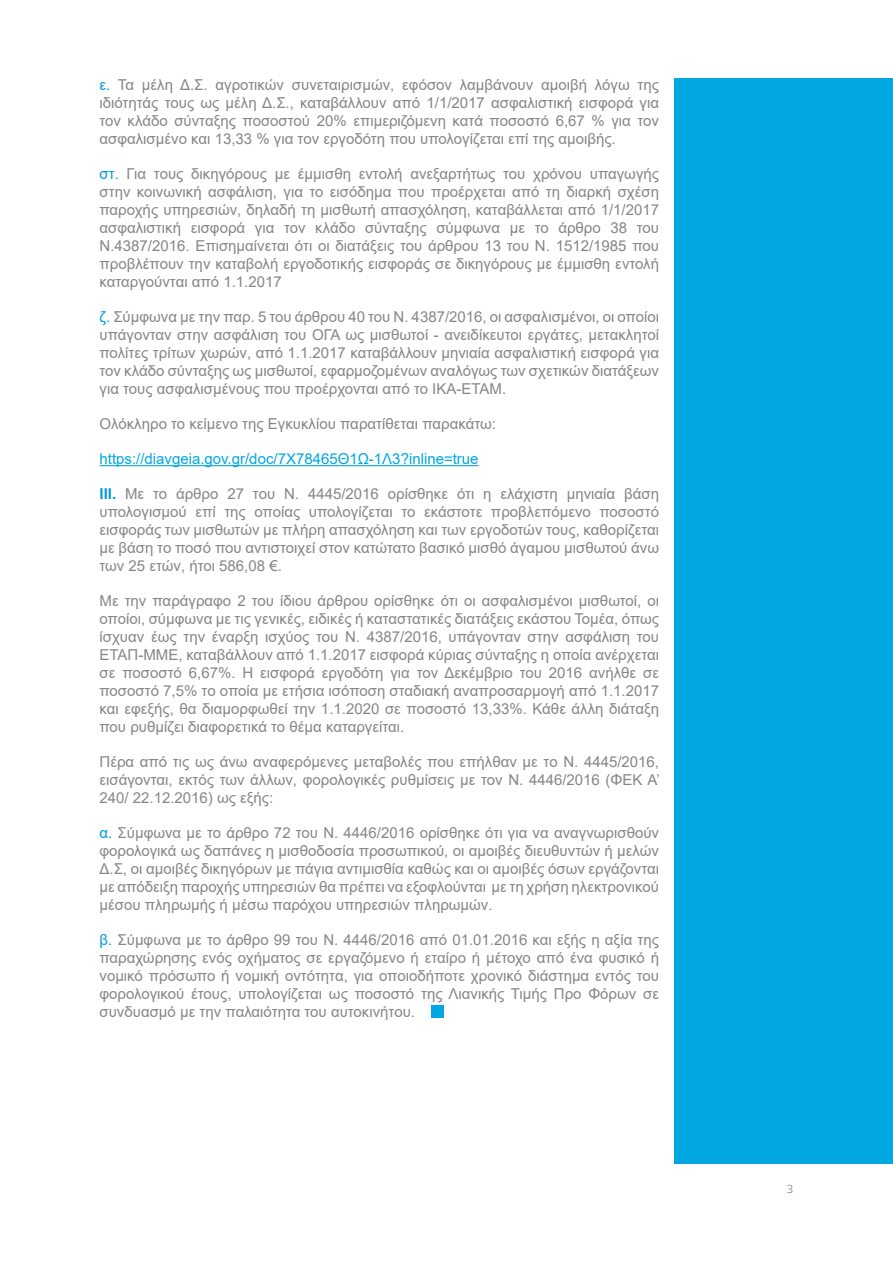
<style>
.page{position:relative;width:893px;height:1263px;background:#fff}
.page>*{position:absolute;margin:0;border:0;box-sizing:border-box;transform-origin:0 0}
.t1{font:15px/18px "Arial";color:#848688;text-align:justify}
.t2{font:15px "Arial";color:#00a7e1}
.t3{font:12px "Prelo";color:#848688}
.s1{color:#009cde}
.s2{font-weight:700;color:#009cde}
.s3{color:#888b8d}
</style>
<div class="page">
<div style="left:674px;top:78px;width:219px;height:1085px;background:#00a7e1"></div>
<hr style="left:99px;top:465px;width:380px;height:1px;background:#00a7e1">
<div style="left:432px;top:1005px;width:12px;height:12px;background:#00a7e1"></div>
<p class="t1" style="left:99px;top:76px;width:561px"><span class="s1">ε.</span> Τα μέλη Δ.Σ. αγροτικών συνεταιρισμών, εφόσον λαμβάνουν αμοιβή λόγω της ιδιότητάς τους ως μέλη Δ.Σ., καταβάλλουν από 1/1/2017 ασφαλιστική εισφορά για τον κλάδο σύνταξης ποσοστού 20% επιμεριζόμενη κατά ποσοστό 6,67 % για τον ασφαλισμένο και 13,33 % για τον εργοδότη που υπολογίζεται επί της αμοιβής.</p>
<p class="t1" style="left:99px;top:165px;width:561px"><span class="s1">στ.</span> Για τους δικηγόρους με έμμισθη εντολή ανεξαρτήτως του χρόνου υπαγωγής στην κοινωνική ασφάλιση, για το εισόδημα που προέρχεται από τη διαρκή σχέση παροχής υπηρεσιών, δηλαδή τη μισθωτή απασχόληση, καταβάλλεται από 1/1/2017 ασφαλιστική εισφορά για τον κλάδο σύνταξης σύμφωνα με το άρθρο 38 του Ν.4387/2016. Επισημαίνεται ότι οι διατάξεις του άρθρου 13 του Ν. 1512/1985 που προβλέπουν την καταβολή εργοδοτικής εισφοράς σε δικηγόρους με έμμισθη εντολή καταργούνται από 1.1.2017</p>
<p class="t1" style="left:99px;top:308px;width:561px"><span class="s1">ζ.</span> Σύμφωνα με την παρ. 5 του άρθρου 40 του Ν. 4387/2016, οι ασφαλισμένοι, οι οποίοι υπάγονταν στην ασφάλιση του ΟΓΑ ως μισθωτοί - ανειδίκευτοι εργάτες, μετακλητοί πολίτες τρίτων χωρών, από 1.1.2017 καταβάλλουν μηνιαία ασφαλιστική εισφορά για τον κλάδο σύνταξης ως μισθωτοί, εφαρμοζομένων αναλόγως των σχετικών διατάξεων για τους ασφαλισμένους που προέρχονται από το ΙΚΑ-ΕΤΑΜ.</p>
<p class="t1" style="left:99px;top:415px;width:398px">Oλόκληρο το κείμενο της Εγκυκλίου παρατίθεται παρακάτω:</p>
<p class="t2" style="left:99px;top:448px;width:381px">https://diavgeia.gov.gr/doc/7Χ78465Θ1Ω-1Λ3?inline=true</p>
<p class="t1" style="left:99px;top:485px;width:561px"><span class="s2">ΙΙΙ.</span> Με το άρθρο 27 του Ν. 4445/2016 ορίσθηκε ότι η ελάχιστη μηνιαία βάση υπολογισμού επί της οποίας υπολογίζεται το εκάστοτε προβλεπόμενο ποσοστό εισφοράς των μισθωτών με πλήρη απασχόληση και των εργοδοτών τους, καθορίζεται με βάση το ποσό που αντιστοιχεί στον κατώτατο βασικό μισθό άγαμου μισθωτού άνω των 25 ετών, ήτοι 586,08 €.</p>
<p class="t1" style="left:99px;top:592px;width:561px">Με την παράγραφο 2 του ίδιου άρθρου ορίσθηκε ότι οι ασφαλισμένοι μισθωτοί, οι οποίοι, σύμφωνα με τις γενικές, ειδικές ή καταστατικές διατάξεις εκάστου Τομέα, όπως ίσχυαν έως την έναρξη ισχύος του Ν. 4387/2016, υπάγονταν στην ασφάλιση του ΕΤΑΠ-ΜΜΕ, καταβάλλουν από 1.1.2017 εισφορά κύριας σύνταξης η οποία ανέρχεται σε ποσοστό 6,67%. Η εισφορά εργοδότη για τον Δεκέμβριο του 2016 ανήλθε σε ποσοστό 7,5% το οποία με ετήσια ισόποση σταδιακή αναπροσαρμογή από 1.1.2017 και εφεξής, θα διαμορφωθεί την 1.1.2020 σε ποσοστό 13,33%. Κάθε άλλη διάταξη που ρυθμίζει διαφορετικά το θέμα καταργείται.</p>
<p class="t1" style="left:99px;top:753px;width:562px">Πέρα από τις ως άνω αναφερόμενες μεταβολές που επήλθαν με το Ν. 4445/2016, εισάγονται, εκτός των άλλων, φορολογικές ρυθμίσεις με τον Ν. 4446/2016 (ΦΕΚ Α’ 240/ 22.12.2016) ως εξής:</p>
<p class="t1" style="left:99px;top:824px;width:561px"><span class="s1">α.</span> <span class="s3">Σ</span>ύμφωνα με το άρθρο 72 του Ν. 4446/2016 ορίσθηκε ότι για να αναγνωρισθούν φορολογικά ως δαπάνες η μισθοδοσία προσωπικού, οι αμοιβές διευθυντών ή μελών Δ.Σ, οι αμοιβές δικηγόρων με πάγια αντιμισθία καθώς και οι αμοιβές όσων εργάζονται με απόδειξη παροχής υπηρεσιών θα πρέπει να εξοφλούνται με τη χρήση ηλεκτρονικού μέσου πληρωμής ή μέσω παρόχου υπηρεσιών πληρωμών.</p>
<p class="t1" style="left:99px;top:931px;width:561px"><span class="s1">β.</span> Σύμφωνα με το άρθρο 99 του Ν. 4446/2016 από 01.01.2016 και εξής η αξία της παραχώρησης ενός οχήματος σε εργαζόμενο ή εταίρο ή μέτοχο από ένα φυσικό ή νομικό πρόσωπο ή νομική οντότητα, για οποιοδήποτε χρονικό διάστημα εντός του φορολογικού έτους, υπολογίζεται ως ποσοστό της Λιανικής Τιμής Προ Φόρων σε συνδυασμό με την παλαιότητα του αυτοκινήτου.</p>
<p class="t3" style="left:787px;top:1181px;width:8px">3</p>
</div>
